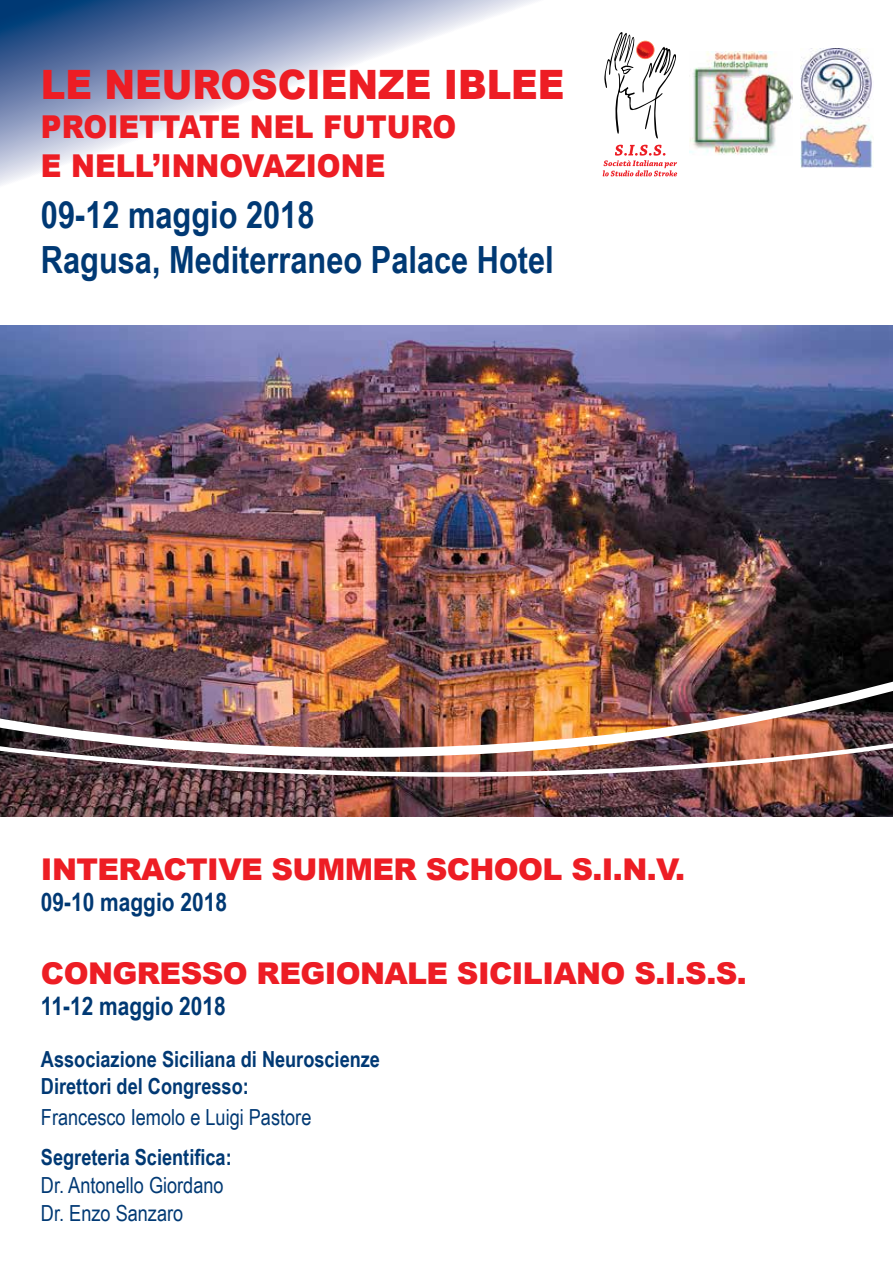
<style>
.page{position:relative;width:893px;height:1263px;background:#fff}
.page>*{position:absolute;margin:0;border:0;box-sizing:border-box;transform-origin:0 0}
.t1{font:900 40.5px "Arial";color:#ed1d24;scale:.91 1}
.t2{font:700 37.5px/45px "Arial Narrow";color:#003974}
.t3{font:900 31.5px/39px "Arial";color:#ed1d24;scale:.91 1}
.t4{font:900 30px "Arial";letter-spacing:-.02em;color:#ed1d24}
.t5{font:700 25.5px "Arial Narrow";color:#003974}
.t6{font:700 22.2px/26.5px "Arial Narrow";color:#003974}
.t7{font:22.2px/27.8px "Arial Narrow";color:#003974}
</style>
<div class="page">
<svg style="left:0;top:0;width:537px;height:185px"></svg>
<svg style="left:604px;top:32px;width:72px;height:107px"></svg>
<svg style="left:603px;top:145px;width:74px;height:31px"></svg>
<img style="left:0;top:325px;width:893px;height:311px">
<img style="left:0;top:636px;width:893px;height:181px">
<img style="left:690px;top:51px;width:102px;height:104px">
<img style="left:801px;top:49px;width:72px;height:119px">
<h1 class="t1" style="left:41px;top:55px;width:577px">LE NEUROSCIENZE IBLEE</h1>
<h3 class="t3" style="left:41px;top:106px;width:458px">PROIETTATE NEL FUTURO<br>E NELL’INNOVAZIONE</h3>
<h2 class="t2" style="left:41px;top:191px;width:514px">09-12 maggio 2018<br>Ragusa, Mediterraneo Palace Hotel</h2>
<h3 class="t4" style="left:41px;top:848px;width:645px">INTERACTIVE SUMMER SCHOOL S.I.N.V.</h3>
<p class="t5" style="left:41px;top:883px;width:187px">09-10 maggio 2018</p>
<h3 class="t4" style="left:41px;top:951px;width:707px">CONGRESSO REGIONALE SICILIANO S.I.S.S.</h3>
<p class="t5" style="left:41px;top:987px;width:186px">11-12 maggio 2018</p>
<p class="t6" style="left:41px;top:1045px;width:341px">Associazione Siciliana di Neuroscienze<br>Direttori del Congresso:</p>
<p class="t7" style="left:41px;top:1103px;width:272px">Francesco Iemolo e Luigi Pastore</p>
<p class="t6" style="left:41px;top:1143px;width:192px">Segreteria Scientifica:</p>
<p class="t7" style="left:41px;top:1170px;width:184px">Dr. Antonello Giordano<br>Dr. Enzo Sanzaro</p>
</div>
